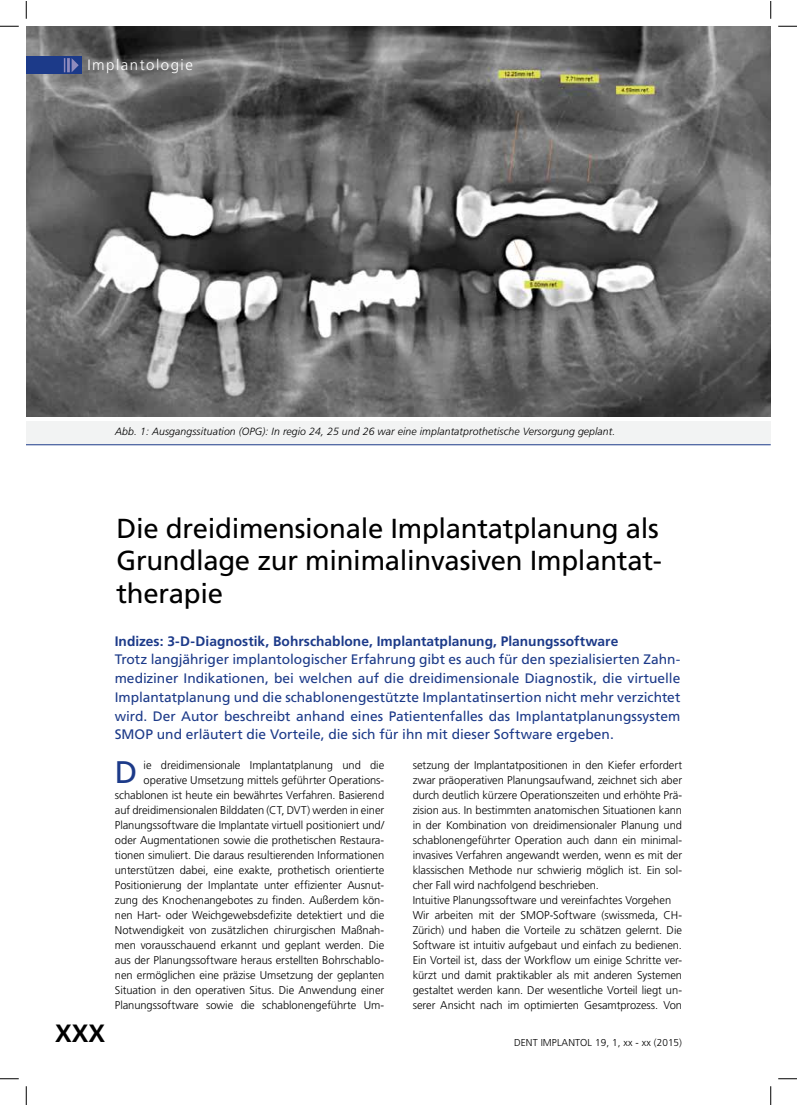
<style>
.page{position:relative;width:797px;height:1105px;background:#fff}
.page>*{position:absolute;margin:0;border:0;box-sizing:border-box;transform-origin:0 0}
.t1{font:31.25px "Frutiger";color:#1c3a89}
.t2{font:27.5px/32.5px "Frutiger";letter-spacing:-.01em;color:#000;text-align:justify}
.t3{font:700 25px "Frutiger";color:#000}
.t4{font:300 15px "Frutiger";letter-spacing:.1em;color:#fff}
.t5{font:13.75px/18.8px "Frutiger";color:#1c3a89;text-align:justify}
.t6{font:700 13.75px "Frutiger";color:#1c3a89}
.t7{font:300 11.25px/15px "Frutiger";letter-spacing:-.005em;color:#000;text-align:right}
.t8{font:italic 300 10.5px "Frutiger";letter-spacing:.01em;color:#000}
.t9{font:300 10px "Frutiger";letter-spacing:.01em;color:#000}
</style>
<div class="page">
<img style="left:26px;top:26px;width:744px;height:391px">
<div style="left:26px;top:421px;width:744px;height:24px;background:#f2f3f3"></div>
<hr style="left:26px;top:444px;width:744px;height:1px;background:#1c3a89">
<div style="left:26px;top:56px;width:56px;height:18px;background:#1c3a89"></div>
<svg style="left:64px;top:58px;width:1px;height:14px"></svg>
<hr style="left:67px;top:58px;width:3px;height:14px;background:#8f8bbd">
<svg style="left:72px;top:58px;width:7px;height:14px"></svg>
<svg style="left:0;top:25px;width:19px;height:2px"></svg>
<svg style="left:778px;top:25px;width:18px;height:2px"></svg>
<svg style="left:0;top:1078px;width:19px;height:1px"></svg>
<svg style="left:778px;top:1078px;width:18px;height:1px"></svg>
<svg style="left:25px;top:1px;width:2px;height:18px"></svg>
<svg style="left:25px;top:1086px;width:2px;height:19px"></svg>
<svg style="left:770px;top:1px;width:1px;height:18px"></svg>
<svg style="left:770px;top:1086px;width:1px;height:19px"></svg>
<h3 class="t4" style="left:87px;top:57px;width:107px">Implantologie</h3>
<p class="t8" style="left:115px;top:425px;width:501px">Abb. 1: Ausgangssituation (OPG): In regio 24, 25 und 26 war eine implantatprothetische Versorgung geplant.</p>
<h3 class="t3" style="left:55px;top:1019px;width:52px">XXX</h3>
<h2 class="t2" style="left:116px;top:511px;width:547px">Die dreidimensionale Implantatplanung als Grundlage zur minimalinvasiven Implantat&shy;therapie</h2>
<p class="t6" style="left:115px;top:633px;width:505px">Indizes: 3-D-Diagnostik, Bohrschablone, Implantatplanung, Planungssoftware</p>
<p class="t5" style="left:115px;top:650px;width:567px">Trotz langjähriger implantologischer Erfahrung gibt es auch für den spezialisierten Zahn&shy;mediziner Indikationen, bei welchen auf die dreidimensionale Diagnostik, die virtuelle Implantatplanung und die schablonengestützte Implantatinsertion nicht mehr verzichtet wird. Der Autor beschreibt anhand eines Patientenfalles das Implantatplanungssystem SMOP und erläutert die Vorteile, die sich für ihn mit dieser Software ergeben.</p>
<p class="t7" style="left:412px;top:757px;width:271px;text-align:left">setzung der Implantatpositionen in den Kiefer erfordert zwar präoperativen Planungsaufwand, zeichnet sich aber durch deutlich kürzere Operationszeiten und erhöhte Prä&shy;zision aus. In bestimmten anatomischen Situationen kann in der Kombination von dreidimensionaler Planung und schablonengeführter Operation auch dann ein minimal&shy;invasives Verfahren angewandt werden, wenn es mit der klassischen Methode nur schwierig möglich ist. Ein sol&shy;cher Fall wird nachfolgend beschrieben.<br>Intuitive Planungssoftware und vereinfachtes Vorgehen Wir arbeiten mit der SMOP-Software (swissmeda, CH-Zürich) und haben die Vorteile zu schätzen gelernt. Die Software ist intuitiv aufgebaut und einfach zu bedienen.<br>Ein Vorteil ist, dass der Workflow um einige Schritte ver&shy;kürzt und damit praktikabler als mit anderen Systemen gestaltet werden kann. Der wesentliche Vorteil liegt un&shy;serer Ansicht nach im optimierten Gesamtprozess. Von</p>
<p class="t7" style="left:115px;top:757px;width:271px">ie dreidimensionale Implantatplanung und die operative Umsetzung mittels geführter Operations&shy;schablonen ist heute ein bewährtes Verfahren. Basierend auf dreidimensionalen Bilddaten (CT, DVT) werden in einer Planungssoftware die Implantate virtuell positioniert und/ oder Augmentationen sowie die prothetischen Restaura&shy;tionen simuliert. Die daraus resultierenden Informationen unterstützen dabei, eine exakte, prothetisch orientierte Positionierung der Implantate unter effizienter Ausnut&shy;zung des Knochenangebotes zu finden. Außerdem kön&shy;nen Hart- oder Weichgewebsdefizite detektiert und die Notwendigkeit von zusätzlichen chirurgischen Maßnah&shy;men vorausschauend erkannt und geplant werden. Die aus der Planungssoftware heraus erstellten Bohrschablo&shy;nen ermöglichen eine präzise Umsetzung der geplanten Situation in den operativen Situs. Die Anwendung einer Planungssoftware sowie die schablonengeführte Um-</p>
<h1 class="t1" style="left:115px;top:754px;width:24px">D</h1>
<p class="t9" style="left:514px;top:1037px;width:169px">DENT IMPLANTOL 19, 1, xx - xx (2015)</p>
</div>
